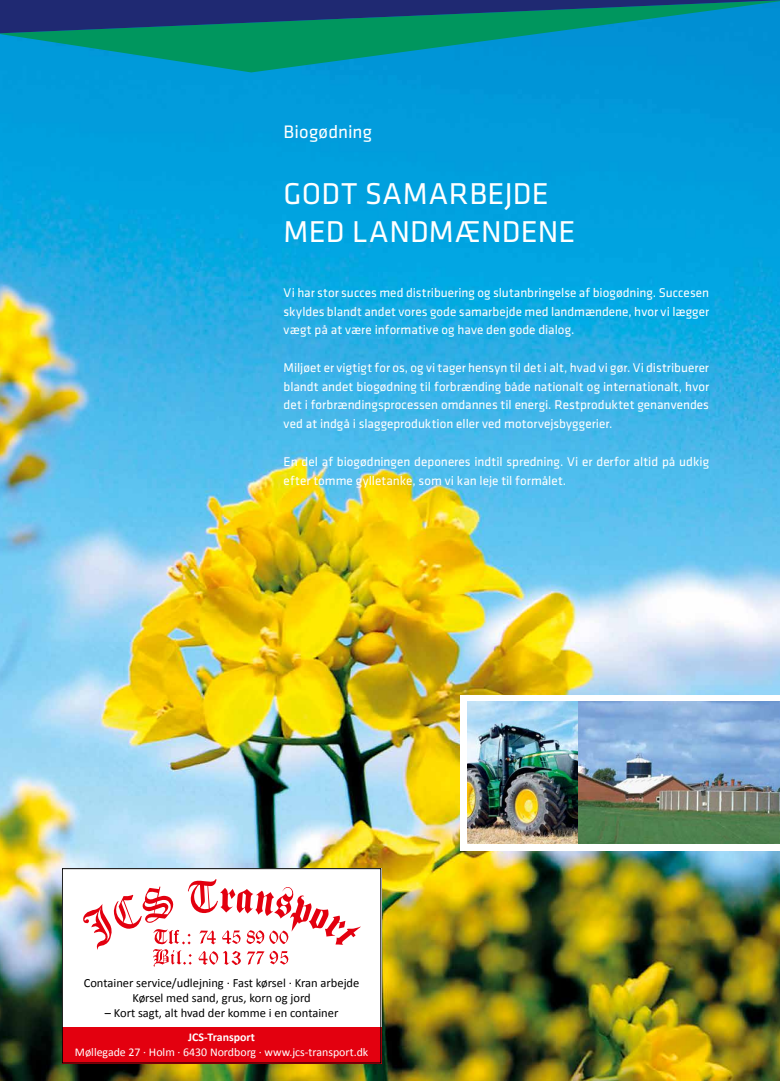
<style>
.page{position:relative;width:780px;height:1081px;background:#fff}
.page>*{position:absolute;margin:0;border:0;box-sizing:border-box;transform-origin:0 0}
.t1{font:31.25px/37.5px "Klavika";letter-spacing:.01em;color:#fff}
.t2{font:18.75px "Klavika";letter-spacing:.01em;color:#fff}
.t3{font:13.12px/18.8px "Klavika";color:#fff;text-align:justify}
.t4{font:12.5px/15px "Calibri";color:#000;text-align:center}
.t5{font:11.88px "Calibri";color:#fff}
.t6{font:700 11.88px "Calibri";color:#fff}
</style>
<div class="page">
<img style="left:0;top:72px;width:780px;height:1009px">
<svg style="left:0;top:33px;width:780px;height:39px;background:#0095ab"></svg>
<svg style="left:0;top:0;width:780px;height:33px;background:#0f5d79"></svg>
<svg style="left:461px;top:694px;width:319px;height:156px"></svg>
<img style="left:468px;top:702px;width:312px;height:141px">
<div style="left:62px;top:868px;width:319px;height:195px;background:#fff"></div>
<div style="left:62px;top:1027px;width:319px;height:36px;background:#e3000f"></div>
<svg style="left:83px;top:879px;width:278px;height:88px"></svg>
<div style="left:62px;top:868px;width:319px;height:195px;border:1px solid #000"></div>
<h2 class="t2" style="left:283px;top:122px;width:90px">Biogødning</h2>
<h1 class="t1" style="left:283px;top:176px;width:293px">GODT SAMARBEJDE<br>MED LANDMÆNDENE</h1>
<p class="t3" style="left:283px;top:283px;width:427px">Vi har stor succes med distribuering og slutanbringelse af biogødning. Succesen skyldes blandt andet vores gode samarbejde med landmændene, hvor vi lægger vægt på at være informative og have den gode dialog.</p>
<p class="t3" style="left:283px;top:358px;width:427px">Miljøet er vigtigt for os, og vi tager hensyn til det i alt, hvad vi gør. Vi distribuerer blandt andet biogødning til forbrænding både nationalt og internationalt, hvor det i forbrændingsprocessen omdannes til energi. Restproduktet genanvendes ved at indgå i slaggeproduktion eller ved motorvejsbyggerier.</p>
<p class="t3" style="left:283px;top:452px;width:427px">En del af biogødningen deponeres indtil spredning. Vi er derfor altid på udkig efter tomme gylletanke, som vi kan leje til formålet.</p>
<p class="t4" style="left:84px;top:975px;width:277px">Container service/udlejning ∙ Fast kørsel ∙ Kran arbejde<br>Kørsel med sand, grus, korn og jord</p>
<p class="t4" style="left:105px;top:1005px;width:235px">– Kort sagt, alt hvad der komme i en container</p>
<p class="t6" style="left:188px;top:1030px;width:68px">JCS-Transport</p>
<p class="t5" style="left:75px;top:1044px;width:295px">Møllegade 27 ∙ Holm ∙ 6430 Nordborg ∙ www.jcs-transport.dk</p>
</div>
